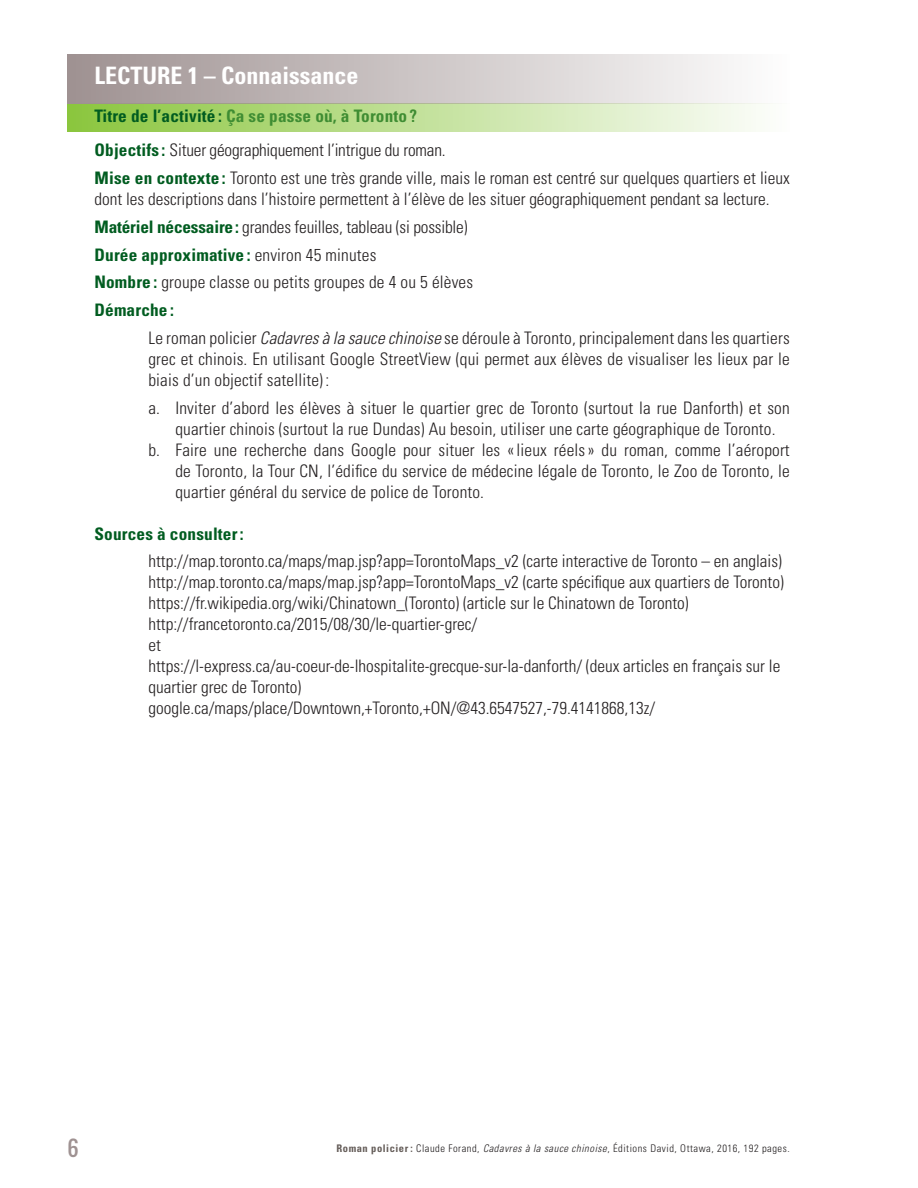
<style>
.page{position:relative;width:918px;height:1188px;background:#fff}
.page>*{position:absolute;margin:0;border:0;box-sizing:border-box;transform-origin:0 0}
.t1{font:700 condensed 24px "Univers";color:#fff}
.t2{font:21px "Oswald";color:#9f9292}
.t3{font:300 condensed 17.25px/21px "Univers";color:#231f20}
.t4{font:700 condensed 17.25px "Univers";letter-spacing:.01em;color:#015c20}
.t5{font:300 condensed 10.5px "Univers";letter-spacing:.05em;color:#231f20}
.s1{font-weight:700;color:#015c20}
.s2{font-weight:700;color:#3f8d33}
.s3{font-style:italic}
.s4{font-weight:700;color:#645c58}
</style>
<div class="page">
<div style="left:68px;top:104px;width:722px;height:28px;background:linear-gradient(to right,#8bc63d,#fdfefd)"></div>
<div style="left:68px;top:54px;width:722px;height:50px;background:linear-gradient(to right,#9f9191,#fefefe)"></div>
<h1 class="t1" style="left:94px;top:60px;width:265px">LECTURE 1 – Connaissance</h1>
<p class="t3" style="left:94px;top:99px;width:353px;line-height:34.5px"><span class="s1">Titre de l’activité :</span> <span class="s2">Ça se passe où, à Toronto ?<br></span><span class="s1">Objectifs :</span> Situer géographiquement l’intrigue du roman.</p>
<p class="t3" style="left:94px;top:168px;width:697px"><span class="s1">Mise en contexte :</span> Toronto est une très grande ville, mais le roman est centré sur quelques quartiers et lieux dont les descriptions dans l’histoire permettent à l’élève de les situer géographiquement pendant sa lecture.</p>
<p class="t3" style="left:94px;top:213px;width:380px;line-height:27.8px"><span class="s1">Matériel nécessaire:</span> grandes feuilles, tableau (si possible)<br><span class="s1">Durée approximative :</span> environ 45 minutes<br><span class="s1">Nombre :</span> groupe classe ou petits groupes de 4 ou 5 élèves <span class="s1">Démarche :</span></p>
<p class="t3" style="left:148px;top:327px;width:643px;text-align:justify">Le roman policier <span class="s3">Cadavres à la sauce chinoise</span> se déroule à Toronto, principalement dans les quartiers grec et chinois. En utilisant Google StreetView (qui permet aux élèves de visualiser les lieux par le biais d’un objectif satellite) :</p>
<p class="t3" style="left:148px;top:397px;width:643px">a. Inviter d’abord les élèves à situer le quartier grec de Toronto (surtout la rue Danforth) et son</p>
<p class="t3" style="left:175px;top:418px;width:602px">quartier chinois (surtout la rue Dundas) Au besoin, utiliser une carte géographique de Toronto.</p>
<p class="t3" style="left:148px;top:439px;width:643px">b. Faire une recherche dans Google pour situer les «lieux réels» du roman, comme l’aéroport</p>
<p class="t3" style="left:175px;top:460px;width:616px">de Toronto, la Tour CN, l’édifice du service de médecine légale de Toronto, le Zoo de Toronto, le</p>
<p class="t3" style="left:175px;top:481px;width:310px">quartier général du service de police de Toronto.</p>
<p class="t4" style="left:94px;top:523px;width:151px">Sources à consulter:</p>
<p class="t3" style="left:148px;top:551px;width:637px">http://map.toronto.ca/maps/map.jsp?app=TorontoMaps_v2 (carte interactive de Toronto – en anglais) http://map.toronto.ca/maps/map.jsp?app=TorontoMaps_v2 (carte spécifique aux quartiers de Toronto) https://fr.wikipedia.org/wiki/Chinatown_(Toronto) (article sur le Chinatown de Toronto) http://francetoronto.ca/2015/08/30/le-quartier-grec/<br>et<br>https://l-express.ca/au-coeur-de-lhospitalite-grecque-sur-la-danforth/ (deux articles en français sur le quartier grec de Toronto) google.ca/maps/place/Downtown,+Toronto,+ON/@43.6547527,-79.4141868,13z/</p>
<p class="t2" style="left:68px;top:1132px;width:13px">6</p>
<p class="t5" style="left:337px;top:1142px;width:455px"><span class="s4">Roman policier :</span> Claude Forand, <span class="s3">Cadavres à la sauce chinoise</span>, Éditions David, Ottawa, 2016, 192 pages.</p>
</div>
